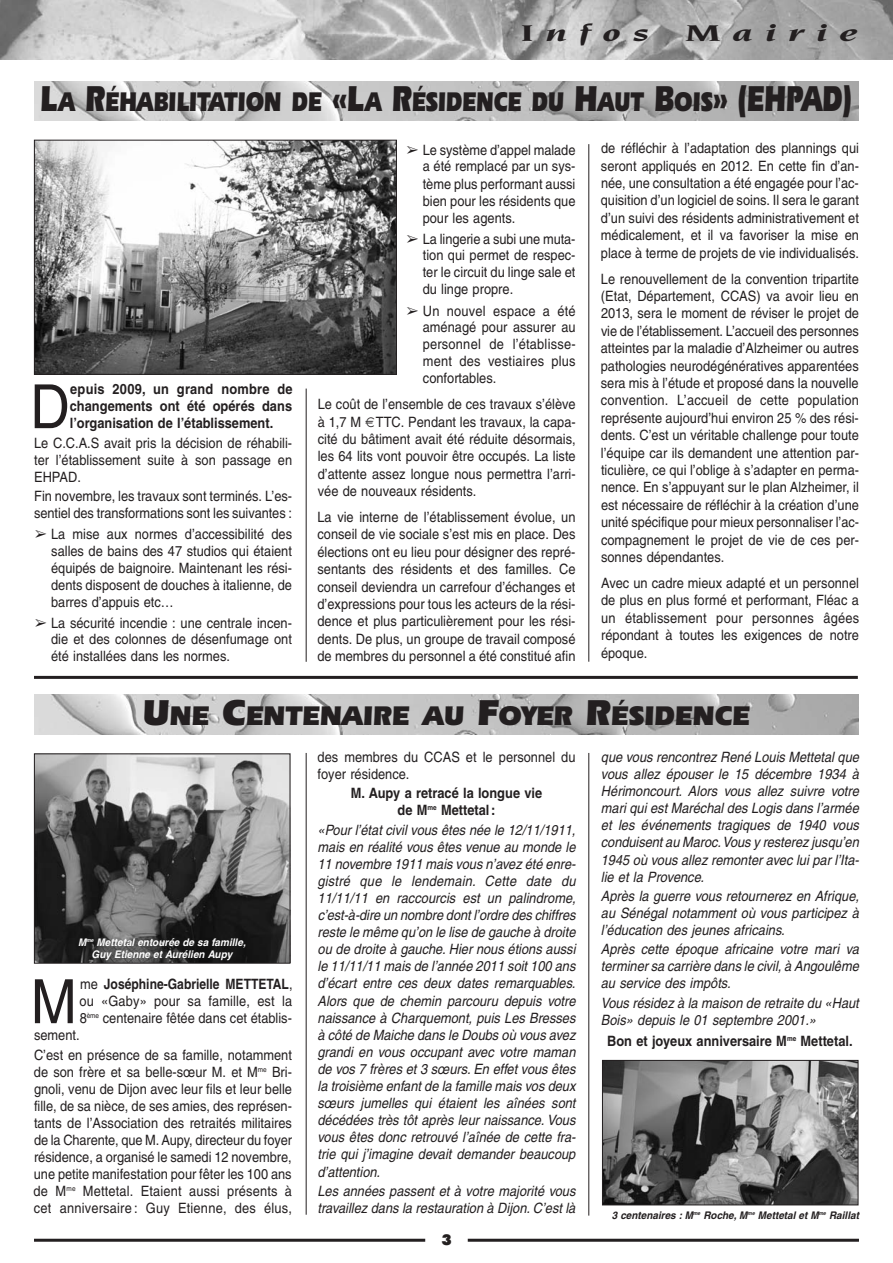
<style>
.page{position:relative;width:893px;height:1263px;background:#fff}
.page>*{position:absolute;margin:0;border:0;box-sizing:border-box;transform-origin:0 0}
.t1{font:61.05px "Helvetica";color:#231f20;scale:.9 1}
.t2{font:60.9px "Helvetica";color:#231f20;scale:.9 1}
.t3{font:900 28.2px "Eras IT Cby BT";color:#231f20;scale:.75 1}
.t4{font:900 28.2px "Eras IT Cby BT";color:#231f20;scale:.95 1}
.t5{font:italic 700 24px "Novarese IT Cby BT";letter-spacing:.285em;color:#231f20;scale:1.7 1}
.t6{font:900 15px "Futura BT";color:#231f20}
.t7{font:14.25px/17.4px "Helvetica";color:#231f20;text-align:justify;scale:.9 1}
.t8{font:italic 14.25px/17.1px "Helvetica";color:#231f20;text-align:justify;scale:.9 1}
.t9{font:700 14.25px/17.2px "Helvetica";color:#231f20;text-align:justify;scale:.9 1}
.t10{font:700 14.25px "Helvetica";color:#231f20;scale:.85 1}
.t11{font:italic 700 10.5px/12.6px "Helvetica";color:#fff;text-align:center;scale:.95 1}
.t12{font:italic 700 10.5px "Helvetica";color:#231f20;scale:.95 1}
.s1{font-size:37.5px}
.s2{font-family:"MS Gothic"}
.s3{font-weight:400}
</style>
<div class="page">
<img style="left:0;top:0;width:893px;height:60px">
<hr style="left:34px;top:1239px;width:391px;height:3px;background:#231f20">
<hr style="left:468px;top:1239px;width:391px;height:3px;background:#231f20">
<img style="left:34px;top:81px;width:825px;height:40px">
<hr style="left:588px;top:144px;width:1px;height:518px;background:#231f20">
<hr style="left:306px;top:389px;width:1px;height:273px;background:#231f20">
<img style="left:34px;top:694px;width:825px;height:40px">
<hr style="left:588px;top:753px;width:1px;height:462px;background:#231f20">
<hr style="left:306px;top:753px;width:1px;height:462px;background:#231f20">
<hr style="left:34px;top:676px;width:824px;height:3px;background:#231f20">
<img style="left:36px;top:755px;width:252px;height:206px">
<div style="left:34px;top:753px;width:256px;height:210px;border:1px solid #231f20"></div>
<img style="left:36px;top:142px;width:359px;height:231px">
<div style="left:34px;top:140px;width:363px;height:235px;border:1px solid #231f20"></div>
<img style="left:604px;top:1062px;width:252px;height:141px">
<div style="left:602px;top:1060px;width:256px;height:145px;border:1px solid #231f20"></div>
<h3 class="t5" style="left:521px;top:24px;width:77px">Infos</h3>
<h3 class="t5" style="left:685px;top:24px;width:103px">Mairie</h3>
<h3 class="t3" style="left:41px;top:93px;width:1084px"><span class="s1">L</span>A <span class="s1">R</span>ÉHABILITATION DE <span class="s1">«L</span>A <span class="s1">R</span>ÉSIDENCE DU <span class="s1">H</span>AUT <span class="s1">B</span>OIS<span class="s1">» (EHPAD)</span></h3>
<p class="t7" style="left:601px;top:141px;width:288px">de réfléchir à l’adaptation des plannings qui seront appliqués en 2012. En cette fin d’an&shy;née, une consultation a été engagée pour l’ac&shy;quisition d’un logiciel de soins. Il sera le garant d’un suivi des résidents administrativement et médicalement, et il va favoriser la mise en place à terme de projets de vie individualisés.</p>
<p class="t7" style="left:601px;top:271px;width:288px">Le renouvellement de la convention tripartite (Etat, Département, CCAS) va avoir lieu en 2013, sera le moment de réviser le projet de vie de l’établissement. L’accueil des personnes atteintes par la maladie d’Alzheimer ou autres pathologies neurodégénératives apparentées sera mis à l’étude et proposé dans la nouvelle convention. L’accueil de cette population représente aujourd’hui environ 25 % des rési&shy;dents. C’est un véritable challenge pour toute l’équipe car ils demandent une attention par&shy;ticulière, ce qui l’oblige à s’adapter en perma&shy;nence. En s’appuyant sur le plan Alzheimer, il est nécessaire de réfléchir à la création d’une unité spécifique pour mieux personnaliser l’ac&shy;compagnement le projet de vie de ces per&shy;sonnes dépendantes.</p>
<p class="t7" style="left:601px;top:575px;width:288px">Avec un cadre mieux adapté et un personnel de plus en plus formé et performant, Fléac a un établissement pour personnes âgées répondant à toutes les exigences de notre époque.</p>
<h3 class="t4" style="left:143px;top:706px;width:641px"><span class="s1">U</span>NE <span class="s1">C</span>ENTENAIRE AU <span class="s1">F</span>OYER <span class="s1">R</span>ÉSIDENCE</h3>
<p class="t7" style="left:423px;top:143px;width:171px;line-height:17px;text-indent:-17px"><span class="s2">➢</span> Le système d’appel malade a été remplacé par un sys&shy;tème plus performant aussi bien pour les résidents que pour les agents.</p>
<p class="t7" style="left:423px;top:232px;width:171px;line-height:16.8px;text-indent:-17px"><span class="s2">➢</span> La lingerie a subi une muta&shy;tion qui permet de respec&shy;ter le circuit du linge sale et du linge propre.</p>
<p class="t7" style="left:423px;top:303px;width:171px;line-height:17px;text-indent:-17px"><span class="s2">➢</span> Un nouvel espace a été aménagé pour assurer au personnel de l’établisse&shy;ment des vestiaires plus confortables.</p>
<p class="t7" style="left:318px;top:397px;width:288px">Le coût de l’ensemble de ces travaux s’élève à 1,7 M TTC. Pendant les travaux, la capa&shy;cité du bâtiment avait été réduite désormais, les 64 lits vont pouvoir être occupés. La liste d’attente assez longue nous permettra l’arri&shy;vée de nouveaux résidents.</p>
<p class="t7" style="left:317px;top:510px;width:288px">La vie interne de l’établissement évolue, un conseil de vie sociale s’est mis en place. Des élections ont eu lieu pour désigner des repré&shy;sentants des résidents et des familles. Ce conseil deviendra un carrefour d’échanges et d’expressions pour tous les acteurs de la rési&shy;dence et plus particulièrement pour les rési&shy;dents. De plus, un groupe de travail composé de membres du personnel a été constitué afin</p>
<h2 class="t2" style="left:30px;top:384px;width:45px">D</h2>
<p class="t9" style="left:70px;top:382px;width:249px">epuis 2009, un grand nombre de changements ont été opérés dans l’organisation de l’établissement.</p>
<p class="t7" style="left:34px;top:435px;width:288px">Le C.C.A.S avait pris la décision de réhabili&shy;ter l’établissement suite à son passage en EHPAD.</p>
<p class="t7" style="left:34px;top:489px;width:288px">Fin novembre, les travaux sont terminés. L’es&shy;sentiel des transformations sont les suivantes :</p>
<p class="t7" style="left:51px;top:527px;width:269px;line-height:17px;text-indent:-17px"><span class="s2">➢</span> La mise aux normes d’accessibilité des salles de bains des 47 studios qui étaient équipés de baignoire. Maintenant les rési&shy;dents disposent de douches à italienne, de barres d’appuis etc…</p>
<p class="t7" style="left:51px;top:616px;width:269px;line-height:16.8px;text-indent:-17px"><span class="s2">➢</span> La sécurité incendie : une centrale incen&shy;die et des colonnes de désenfumage ont été installées dans les normes.</p>
<p class="t11" style="left:78px;top:937px;width:178px">M<sup>me</sup> Mettetal entourée de sa famille,<br>Guy Etienne et Aurélien Aupy</p>
<h1 class="t1" style="left:31px;top:979px;width:52px">M</h1>
<p class="t10" style="left:80px;top:979px;width:251px"><span class="s3">me</span> Joséphine-Gabrielle METTETAL<span class="s3">,</span></p>
<p class="t7" style="left:80px;top:994px;width:238px">ou «Gaby» pour sa famille, est la</p>
<p class="t7" style="left:80px;top:1011px;width:237px">8<sup>ème</sup> centenaire fêtée dans cet établis-</p>
<p class="t7" style="left:34px;top:1028px;width:52px">sement.</p>
<p class="t7" style="left:34px;top:1047px;width:289px">C’est en présence de sa famille, notamment de son frère et sa belle-sœur M. et M<sup>me</sup> Bri&shy;gnoli, venu de Dijon avec leur fils et leur belle fille, de sa nièce, de ses amies, des représen&shy;tants de l’Association des retraités militaires de la Charente, que M. Aupy, directeur du foyer résidence, a organisé le samedi 12 novembre, une petite manifestation pour fêter les 100 ans de M<sup>me</sup> Mettetal. Etaient aussi présents à cet anniversaire : Guy Etienne, des élus,</p>
<p class="t7" style="left:318px;top:750px;width:288px">des membres du CCAS et le personnel du foyer résidence.</p>
<p class="t9" style="left:351px;top:786px;width:214px;text-align:center">M. Aupy a retracé la longue vie de M<sup>me</sup> Mettetal:</p>
<p class="t8" style="left:317px;top:822px;width:288px">«Pour l’état civil vous êtes née le 12/11/1911, mais en réalité vous êtes venue au monde le 11 novembre 1911 mais vous n’avez été enre&shy;gistré que le lendemain. Cette date du 11/11/11 en raccourcis est un palindrome, c’est-à-dire un nombre dont l’ordre des chiffres reste le même qu’on le lise de gauche à droite ou de droite à gauche. Hier nous étions aussi le 11/11/11 mais de l’année 2011 soit 100 ans d’écart entre ces deux dates remarquables.<br>Alors que de chemin parcouru depuis votre naissance à Charquemont, puis Les Bresses à côté de Maiche dans le Doubs où vous avez grandi en vous occupant avec votre maman de vos 7 frères et 3 sœurs. En effet vous êtes la troisième enfant de la famille mais vos deux sœurs jumelles qui étaient les aînées sont décédées très tôt après leur naissance. Vous vous êtes donc retrouvé l’aînée de cette fra&shy;trie qui j’imagine devait demander beaucoup d’attention.</p>
<p class="t8" style="left:317px;top:1183px;width:288px">Les années passent et à votre majorité vous travaillez dans la restauration à Dijon. C’est là</p>
<p class="t6" style="left:441px;top:1234px;width:12px">3</p>
<p class="t8" style="left:601px;top:750px;width:288px">que vous rencontrez René Louis Mettetal que vous allez épouser le 15 décembre 1934 à Hérimoncourt. Alors vous allez suivre votre mari qui est Maréchal des Logis dans l’armée et les événements tragiques de 1940 vous conduisent au Maroc. Vous y resterez jusqu’en 1945 où vous allez remonter avec lui par l’Ita&shy;lie et la Provence.</p>
<p class="t8" style="left:601px;top:889px;width:288px">Après la guerre vous retournerez en Afrique, au Sénégal notamment où vous participez à l’éducation des jeunes africains.</p>
<p class="t8" style="left:601px;top:942px;width:288px">Après cette époque africaine votre mari va terminer sa carrière dans le civil, à Angoulême au service des impôts.</p>
<p class="t8" style="left:601px;top:995px;width:288px">Vous résidez à la maison de retraite du «Haut<br>Bois» depuis le 01 septembre 2001.»</p>
<p class="t9" style="left:607px;top:1034px;width:274px">Bon et joyeux anniversaire M<sup>me</sup> Mettetal.</p>
<p class="t12" style="left:612px;top:1211px;width:262px">3 centenaires : M<sup>me</sup> Roche, M<sup>me</sup> Mettetal et M<sup>me</sup> Raillat</p>
</div>
